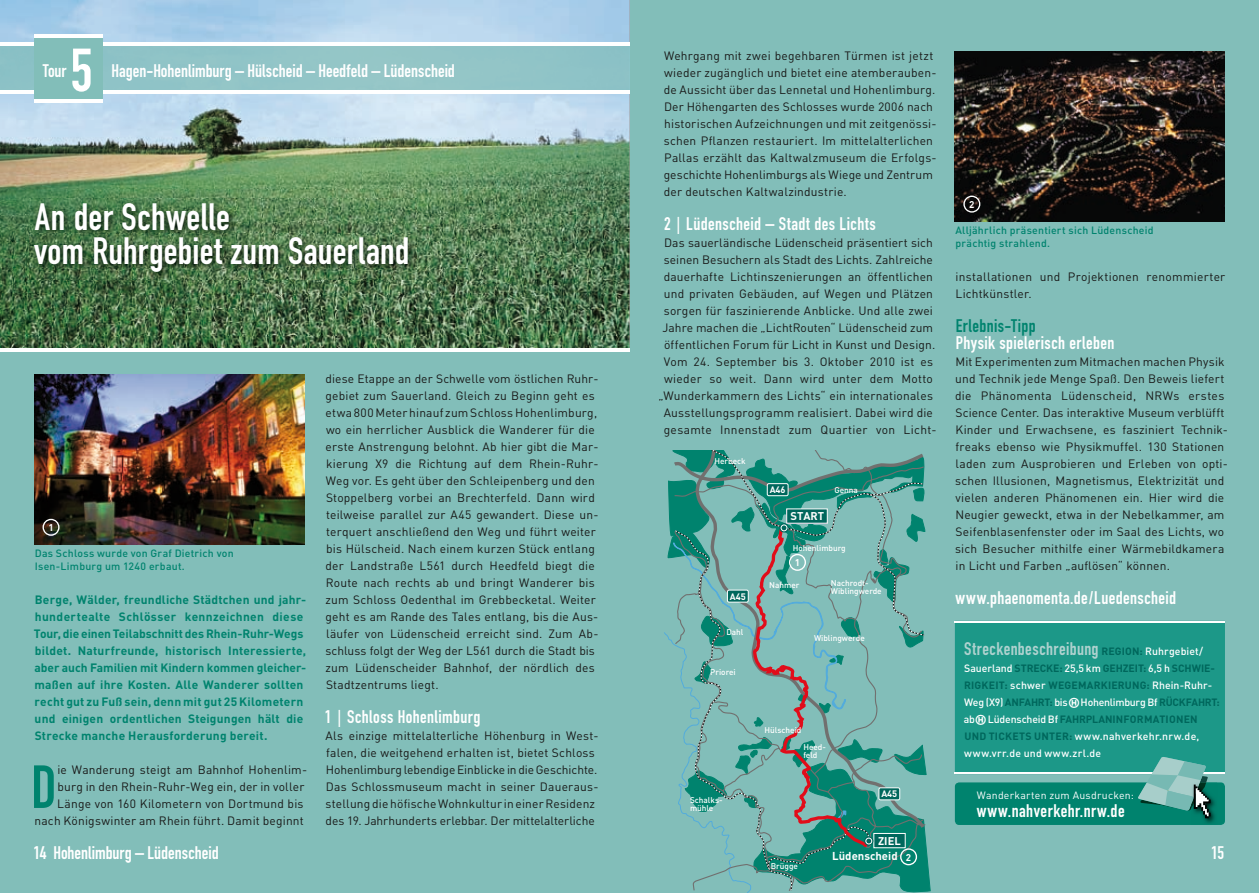
<style>
.page{position:relative;width:1259px;height:893px;background:#82beb9}
.page>*{position:absolute;margin:0;border:0;box-sizing:border-box;transform-origin:0 0}
.t1{font:60px "DIN Engschrift";color:#fff}
.t2{font:59.7px "DIN Engschrift";color:#00836e}
.t3{font:37.5px/34px "DIN Engschrift";letter-spacing:.005em;color:#fff}
.t4{font:18px "DIN Engschrift";letter-spacing:.015em;color:#fff}
.t5{font:18px "DIN Engschrift";letter-spacing:.02em;color:#afd2cf}
.t6{font:18px "DIN Engschrift";letter-spacing:.02em;color:#00836e}
.t7{font:12px/17px "DIN";letter-spacing:.015em;color:#191918}
.t8{font:700 12px/17px "DIN";letter-spacing:.015em;color:#00836e}
.t9{font:700 11.4px "DIN";color:#fff}
.t10{font:700 11.1px "DIN";color:#fff}
.t11{font:500 10.5px/17px "DIN";letter-spacing:.02em;color:#fff}
.t12{font:500 10.5px/12.8px "DIN";letter-spacing:.025em;color:#00836e}
.t13{font:10.5px "DIN";letter-spacing:.02em;color:#fff}
.t14{font:700 9.75px "DIN";color:#fff}
.t15{font:700 9.3px "DIN";color:#fff}
.t16{font:500 8.25px/8.2px "DIN";color:#fff}
.s1{font-family:"DIN";font-weight:300;font-size:24px}
.s2{font-family:"DIN";font-weight:700;font-size:10.5px;color:#00675c}
.s3{font-family:"DIN";font-weight:500;font-size:10.5px;color:#fff}
.s4{font-weight:700;color:#00675c}
.s5{font-family:"Transit Pict Two";font-weight:400;font-size:11.25px}
</style>
<div class="page">
<img style="left:0;top:0;width:629px;height:349px">
<div style="left:0;top:46px;width:629px;height:45px;background:#91c4c7"></div>
<hr style="left:0;top:43px;width:629px;height:3px;background:#fff">
<hr style="left:0;top:91px;width:629px;height:3px;background:#fff">
<hr style="left:0;top:349px;width:629px;height:3px;background:#fff">
<svg style="left:664px;top:451px;width:266px;height:442px"></svg>
<div style="left:34px;top:34px;width:68px;height:68px;background:#82beb9"></div>
<hr style="left:34px;top:34px;width:68px;height:3px;background:#fff">
<hr style="left:34px;top:99px;width:68px;height:3px;background:#fff">
<img style="left:30px;top:199px;width:386px;height:81px">
<div style="left:955px;top:782px;width:270px;height:43px;background:#00836e;border-radius:4px"></div>
<img style="left:1204px;top:818px;width:11px;height:5px">
<svg style="left:955px;top:621px;width:270px;height:197px"></svg>
<img style="left:34px;top:374px;width:270px;height:170px">
<svg style="left:43px;top:519px;width:17px;height:17px"></svg>
<img style="left:955px;top:51px;width:270px;height:170px">
<svg style="left:963px;top:196px;width:17px;height:17px"></svg>
<h1 class="t1" style="left:70px;top:35px;width:24px">5</h1>
<h3 class="t4" style="left:43px;top:60px;width:25px">Tour</h3>
<h3 class="t4" style="left:111px;top:60px;width:345px">Hagen-Hohenlimburg – Hülscheid – Heedfeld – Lüdenscheid</h3>
<h3 class="t3" style="left:34px;top:199px;width:377px">An der Schwelle<br>vom Ruhrgebiet zum Sauerland</h3>
<p class="t14" style="left:48px;top:521px;width:7px">1</p>
<p class="t12" style="left:35px;top:546px;width:200px">Das Schloss wurde von Graf Dietrich von<br>Isen-Limburg um 1240 erbaut.</p>
<p class="t8" style="left:34px;top:590px;width:274px">Berge, Wälder, freundliche Städtchen und jahr&shy;hundertealte Schlösser kennzeichnen diese Tour, die einen Teilabschnitt des Rhein-Ruhr-Wegs bildet. Naturfreunde, historisch Interessierte, aber auch Familien mit Kindern kommen gleicher&shy;maßen auf ihre Kosten. Alle Wanderer sollten recht gut zu Fuß sein, denn mit gut 25 Kilometern und einigen ordentlichen Steigungen hält die Strecke manche Herausforderung bereit.</p>
<h2 class="t2" style="left:31px;top:752px;width:27px">D</h2>
<p class="t7" style="left:35px;top:761px;width:274px;text-align:right">ie Wanderung steigt am Bahnhof Hohenlim&shy;burg in den Rhein-Ruhr-Weg ein, der in voller Länge von 160 Kilometern von Dortmund bis nach Königswinter am Rhein führt. Damit beginnt</p>
<h3 class="t4" style="left:34px;top:842px;width:187px">14 Hohenlimburg – Lüdenscheid</h3>
<p class="t7" style="left:325px;top:370px;width:274px">diese Etappe an der Schwelle vom östlichen Ruhr&shy;gebiet zum Sauerland. Gleich zu Beginn geht es etwa 800 Meter hinauf zum Schloss Hohenlimburg, wo ein herrlicher Ausblick die Wanderer für die erste Anstrengung belohnt. Ab hier gibt die Mar&shy;kie rung X9 die Richtung auf dem Rhein-Ruhr-Weg vor. Es geht über den Schleipenberg und den Stoppelberg vorbei an Brechterfeld. Dann wird teilweise parallel zur A45 gewandert. Diese un&shy;terquert anschließend den Weg und führt weiter bis Hülscheid. Nach einem kurzen Stück entlang der Land straße L561 durch Heedfeld biegt die Route nach rechts ab und bringt Wanderer bis zum Schloss Oedenthal im Grebbecketal. Weiter geht es am Rande des Tales entlang, bis die Aus&shy;läufer von Lüdenscheid erreicht sind. Zum Ab&shy;schluss folgt der Weg der L561 durch die Stadt bis zum Lüdenschei der Bahnhof, der nördlich des Stadtzentrums liegt.</p>
<h3 class="t4" style="left:325px;top:706px;width:157px">1 <span class="s1">I</span> Schloss Hohenlimburg</h3>
<p class="t7" style="left:325px;top:727px;width:274px">Als einzige mittelalterliche Höhenburg in West&shy;falen, die weitgehend erhalten ist, bietet Schloss Hohenlimburg lebendige Einblicke in die Geschichte.<br>Das Schlossmuseum macht in seiner Daueraus&shy;stellung die höfische Wohnkultur in einer Residenz des 19. Jahrhunderts erlebbar. Der mittelalterliche</p>
<p class="t7" style="left:664px;top:46px;width:274px">Wehrgang mit zwei begehbaren Türmen ist jetzt wieder zugänglich und bietet eine atemberauben&shy;de Aussicht über das Lennetal und Hohenlimburg.<br>Der Höhengarten des Schlosses wurde 2006 nach historischen Aufzeichnungen und mit zeitgenössi&shy;schen Pflanzen restauriert. Im mittelalterlichen Pallas erzählt das Kaltwalzmuseum die Erfolgs&shy;geschichte Hohenlimburgs als Wiege und Zentrum der deutschen Kaltwalzindustrie.</p>
<h3 class="t4" style="left:664px;top:213px;width:213px">2 <span class="s1">I</span> Lüdenscheid – Stadt des Lichts</h3>
<p class="t7" style="left:658px;top:234px;width:279px;text-align:center">Das sauerländische Lüdenscheid präsentiert sich seinen Besuchern als Stadt des Lichts. Zahlreiche dauerhafte Lichtinszenierungen an öffentlichen und privaten Gebäuden, auf Wegen und Plätzen sorgen für faszinierende Anblicke. Und alle zwei Jahre machen die „LichtRouten“ Lüdenscheid zum öffentlichen Forum für Licht in Kunst und Design.<br>Vom 24. September bis 3. Oktober 2010 ist es wieder so weit. Dann wird unter dem Motto „Wunder kammern des Lichts“ ein internationales Ausstel lungsprogramm realisiert. Dabei wird die gesamte Innenstadt zum Quartier von Licht-</p>
<p class="t16" style="left:714px;top:457px;width:33px">Herbeck</p>
<p class="t15" style="left:730px;top:590px;width:18px">A45</p>
<p class="t16" style="left:726px;top:627px;width:19px">Dahl</p>
<p class="t16" style="left:710px;top:668px;width:27px">Priorei</p>
<p class="t15" style="left:769px;top:484px;width:18px">A46</p>
<p class="t10" style="left:790px;top:509px;width:35px">START</p>
<p class="t16" style="left:834px;top:485px;width:25px">Genna</p>
<p class="t16" style="left:792px;top:543px;width:55px">Hohenlimburg</p>
<p class="t14" style="left:795px;top:556px;width:7px">1</p>
<p class="t16" style="left:769px;top:580px;width:32px">Nahmer</p>
<p class="t16" style="left:831px;top:578px;width:52px">Nachrodt-<br>Wiblingwerde</p>
<p class="t16" style="left:814px;top:634px;width:52px">Wiblingwerde</p>
<p class="t16" style="left:690px;top:795px;width:34px">Schalks&shy;mühle</p>
<p class="t16" style="left:764px;top:725px;width:38px">Hülscheid</p>
<p class="t16" style="left:803px;top:742px;width:24px">Heed&shy;feld</p>
<p class="t15" style="left:881px;top:788px;width:18px">A45</p>
<p class="t14" style="left:969px;top:198px;width:7px">2</p>
<p class="t12" style="left:955px;top:223px;width:200px">Alljährlich präsentiert sich Lüdenscheid prächtig strahlend.</p>
<p class="t7" style="left:955px;top:268px;width:271px">installationen und Projektionen renommierter<br>Lichtkünstler.</p>
<h3 class="t6" style="left:955px;top:315px;width:82px">Erlebnis-Tipp</h3>
<h3 class="t4" style="left:955px;top:332px;width:160px">Physik spielerisch erleben</h3>
<p class="t7" style="left:955px;top:353px;width:274px">Mit Experimenten zum Mitmachen machen Physik und Technik jede Menge Spaß. Den Beweis liefert die Phänomenta Lüdenscheid, NRWs erstes Science Center. Das interaktive Museum verblüfft Kinder und Erwachsene, es fasziniert Technik&shy;freaks ebenso wie Physikmuffel. 130 Stationen laden zum Ausprobieren und Erleben von opti&shy;schen Illusionen, Magnetismus, Elektrizität und vielen anderen Phänomenen ein. Hier wird die Neugier geweckt, etwa in der Nebelkammer, am Seifenblasenfenster oder im Saal des Lichts, wo sich Besucher mithilfe einer Wärmebildkamera in Licht und Farben „auflösen“ können.</p>
<h3 class="t4" style="left:955px;top:587px;width:222px">www.phaenomenta.de/Luedenscheid</h3>
<h3 class="t5" style="left:964px;top:638px;width:240px">Streckenbeschreibung <span class="s2">REGION:</span> <span class="s3">Ruhrgebiet/</span></h3>
<p class="t11" style="left:964px;top:659px;width:257px">Sauerland <span class="s4">STRECKE:</span> 25,5 km <span class="s4">GEHZEIT:</span> 6,5 h <span class="s4">SCHWIE-RIGKEIT:</span> schwer <span class="s4">WEGEMARKIERUNG:</span> Rhein-Ruhr-Weg (X9) <span class="s4">ANFAHRT:</span> bis <span class="s5">y</span> Hohenlimburg Bf <span class="s4">RÜCKFAHRT: </span>ab <span class="s5">y</span> Lüdenscheid Bf <span class="s4">FAHRPLAN INFOR MA TIONEN UND TICKETS UNTER:</span> www.nahverkehr.nrw.de, www.vrr.de und www.zrl.de</p>
<p class="t13" style="left:977px;top:789px;width:158px">Wanderkarten zum Ausdrucken:</p>
<h3 class="t4" style="left:977px;top:800px;width:149px">www.nahverkehr.nrw.de</h3>
<p class="t16" style="left:770px;top:861px;width:29px">Brügge</p>
<p class="t10" style="left:878px;top:834px;width:24px">ZIEL</p>
<p class="t14" style="left:906px;top:851px;width:7px">2</p>
<h3 class="t4" style="left:1211px;top:842px;width:14px">15</h3>
<p class="t9" style="left:832px;top:848px;width:67px">Lüdenscheid</p>
</div>
